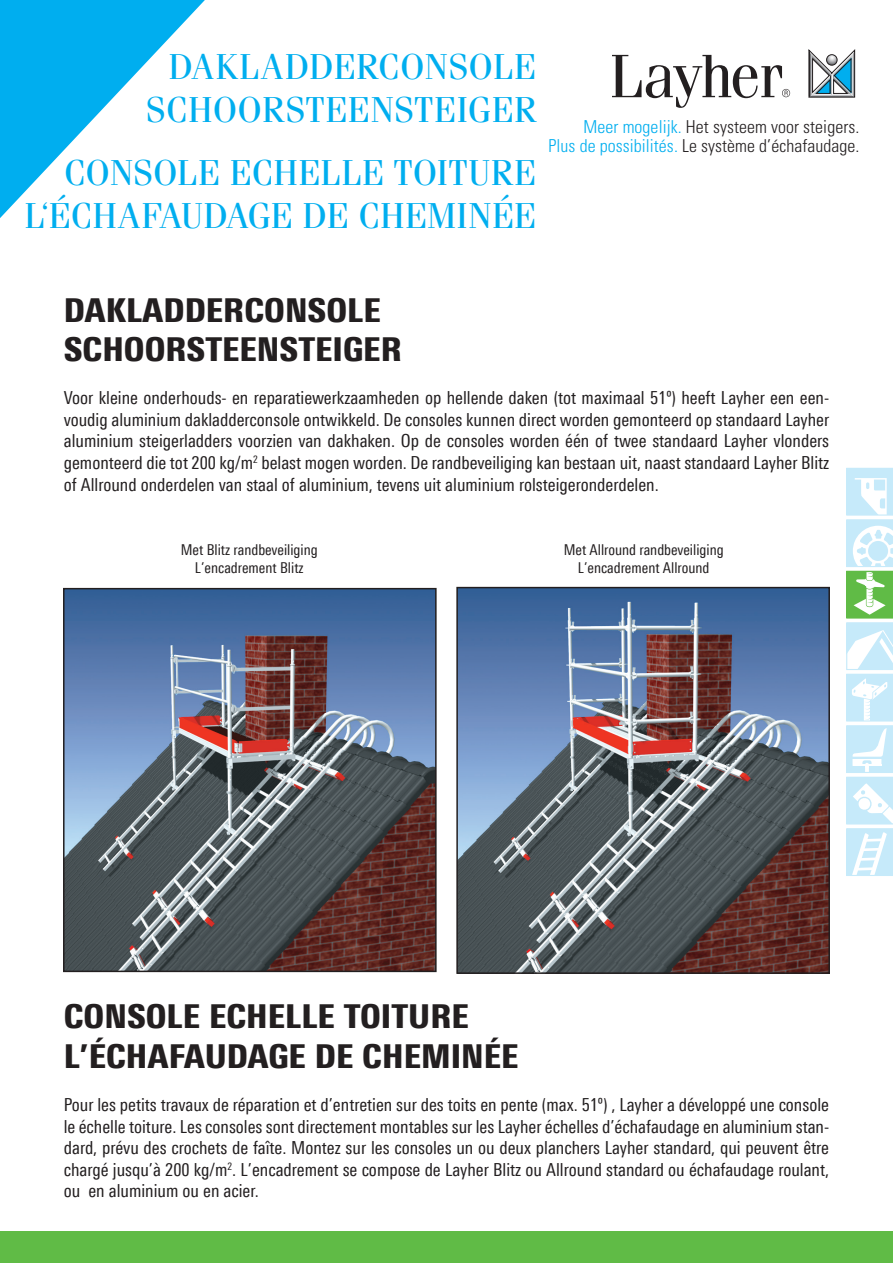
<style>
.page{position:relative;width:893px;height:1263px;background:#fff}
.page>*{position:absolute;margin:0;border:0;box-sizing:border-box;transform-origin:0 0}
.t1{font:36px/43.2px "Fenice Pro ITC";letter-spacing:.005em;color:#00aeef;text-align:right}
.t2{font:900 33px/39.6px "Linotype Univers 820 Cn";color:#231f20}
.t3{font:18px/21.6px "Linotype Univers 420 Cn";color:#231f20;text-align:justify}
.t4{font:300 condensed 17.85px/19.4px "Univers";letter-spacing:.005em;color:#231f20;text-align:right}
.t5{font:15px/18px "Linotype Univers 420 Cn";color:#231f20;text-align:center}
.s1{color:#00aeef}
</style>
<div class="page">
<svg style="left:612px;top:55px;width:178px;height:53px"></svg>
<svg style="left:809px;top:50px;width:46px;height:47px"></svg>
<img style="left:66px;top:591px;width:368px;height:378px">
<div style="left:63px;top:588px;width:374px;height:384px;border:2px solid #231f20"></div>
<img style="left:459px;top:590px;width:368px;height:381px">
<div style="left:456px;top:587px;width:374px;height:387px;border:2px solid #231f20"></div>
<svg style="left:0;top:0;width:205px;height:218px"></svg>
<div style="left:0;top:1231px;width:893px;height:32px;background:#60bb46"></div>
<svg style="left:846px;top:468px;width:47px;height:408px"></svg>
<h1 class="t1" style="left:146px;top:45px;width:392px">DAKLADDERCONSOLE<br>SCHOORSTEENSTEIGER</h1>
<h1 class="t1" style="left:24px;top:151px;width:513px">CONSOLE ECHELLE TOITURE<br>L‘ÉCHAFAUDAGE DE CHEMINÉE</h1>
<p class="t4" style="left:549px;top:117px;width:312px"><span class="s1">Meer mogelijk.</span> Het systeem voor steigers.<br><span class="s1">Plus de possibilités.</span> Le système d’échafaudage.</p>
<h2 class="t2" style="left:64px;top:290px;width:339px">DAKLADDERCONSOLE<br>SCHOORSTEENSTEIGER</h2>
<p class="t3" style="left:64px;top:387px;width:767px">Voor kleine onderhouds- en reparatiewerkzaamheden op hellende daken (tot maximaal 51º) heeft Layher een een&shy;voudig aluminium dakladderconsole ontwikkeld. De consoles kunnen direct worden gemonteerd op standaard Layher aluminium steigerladders voorzien van dakhaken. Op de consoles worden één of twee standaard Layher vlonders gemonteerd die tot 200 kg/m<sup>2</sup> belast mogen worden. De randbeveiliging kan bestaan uit, naast standaard Layher Blitz of Allround onderdelen van staal of aluminium, tevens uit aluminium rolsteigeronderdelen.</p>
<p class="t5" style="left:181px;top:541px;width:138px">Met Blitz randbeveiliging<br>L’encadrement Blitz</p>
<p class="t5" style="left:564px;top:541px;width:162px">Met Allround randbeveiliging<br>L’encadrement Allround</p>
<h2 class="t2" style="left:64px;top:996px;width:456px">CONSOLE ECHELLE TOITURE<br>L’ÉCHAFAUDAGE DE CHEMINÉE</h2>
<p class="t3" style="left:64px;top:1093px;width:767px">Pour les petits travaux de réparation et d’entretien sur des toits en pente (max. 51º) , Layher a développé une console le échelle toiture. Les consoles sont directement montables sur les Layher échelles d’échafaudage en aluminium stan&shy;dard, prévu des crochets de faîte. Montez sur les consoles un ou deux planchers Layher standard, qui peuvent être chargé jusqu’à 200 kg/m<sup>2</sup>. L’encadrement se compose de Layher Blitz ou Allround standard ou échafaudage roulant, ou en aluminium ou en acier.</p>
</div>
